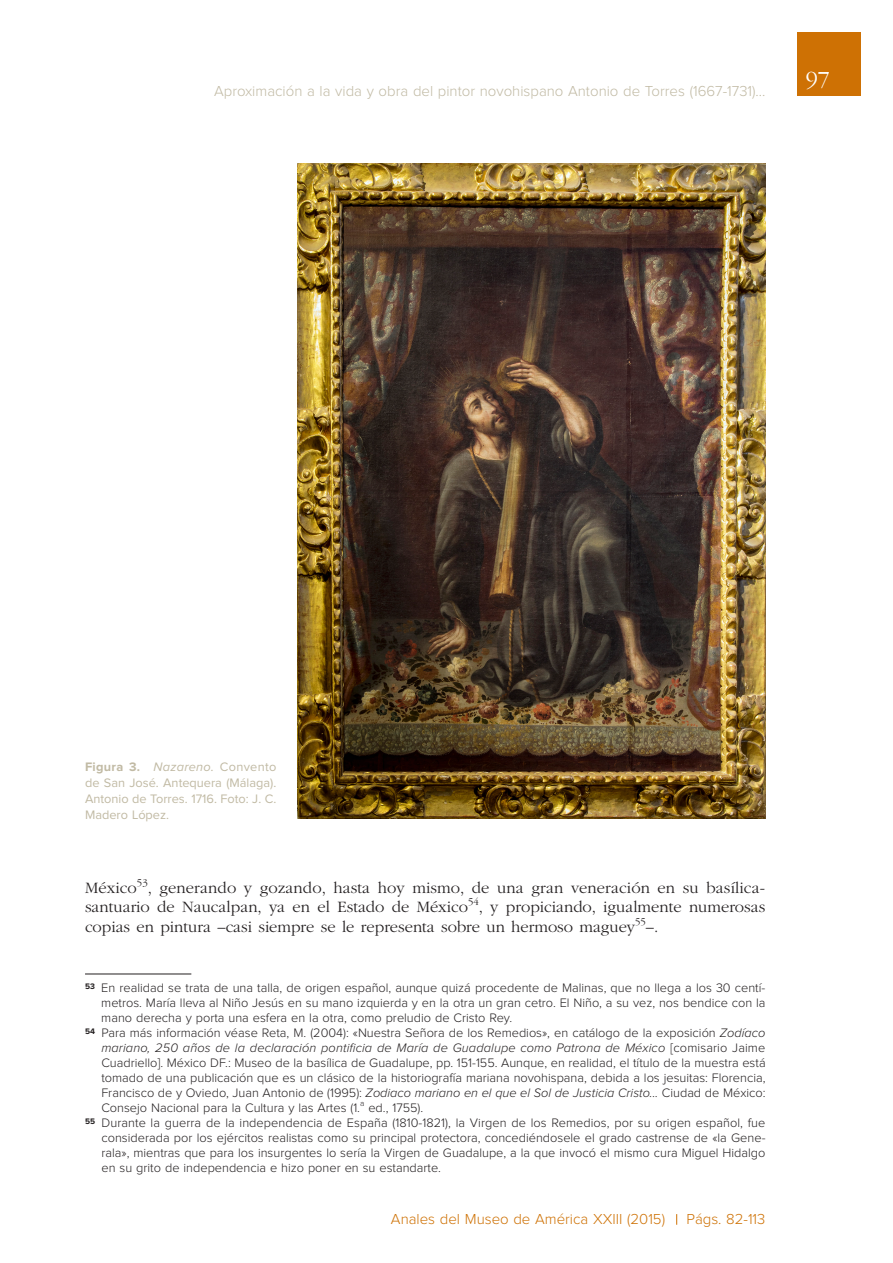
<style>
.page{position:relative;width:893px;height:1263px;background:#fff}
.page>*{position:absolute;margin:0;border:0;box-sizing:border-box;transform-origin:0 0}
.t1{font:300 24px "ITC Garamond Std";color:#fff}
.t2{font:300 16.5px/19.5px "ITC Garamond Std";color:#231f20;text-align:justify}
.t3{font:300 15px "Proxima Nova";color:#c1baa4}
.t4{font:300 15px "Proxima Nova";color:#ce7104}
.t5{font:300 12.75px "Proxima Nova";color:#231f20}
.t6{font:12.75px/15.8px "Proxima Nova";color:#c1baa4;text-align:justify}
.t7{font:italic 300 12.75px "Proxima Nova";letter-spacing:.01em;color:#231f20}
.s1{font-weight:700}
.s2{font-style:italic}
.s3{font-style:normal}
</style>
<div class="page">
<div style="left:797px;top:32px;width:64px;height:64px;background:#ce7104"></div>
<hr style="left:85px;top:973px;width:106px;height:1px;background:#231f20">
<img style="left:298px;top:164px;width:467px;height:655px">
<p class="t3" style="left:214px;top:84px;width:553px">Aproximación a la vida y obra del pintor novohispano Antonio de Torres (1667-1731)...</p>
<h1 class="t1" style="left:806px;top:67px;width:25px">97</h1>
<p class="t6" style="left:85px;top:760px;width:193px"><span class="s1">Figura 3.</span> <span class="s2">Nazareno.</span> Convento de San José. Antequera (Málaga).<br>Antonio de Torres. 1716. Foto: J. C.<br>Madero López.</p>
<p class="t2" style="left:85px;top:878px;width:682px">México<sup>53</sup>, generando y gozando, hasta hoy mismo, de una gran veneración en su basílica&shy;santuario de Naucalpan, ya en el Estado de México<sup>54</sup>, y propiciando, igualmente numerosas copias en pintura –casi siempre se le representa sobre un hermoso maguey<sup>55</sup>–.</p>
<p class="t5" style="left:85px;top:981px;width:682px"><sup>53</sup> En realidad se trata de una talla, de origen español, aunque quizá procedente de Malinas, que no llega a los 30 centí-</p>
<p class="t5" style="left:101px;top:996px;width:666px">metros. María lleva al Niño Jesús en su mano izquierda y en la otra un gran cetro. El Niño, a su vez, nos bendice con la</p>
<p class="t5" style="left:101px;top:1011px;width:412px">mano derecha y porta una esfera en la otra, como preludio de Cristo Rey.</p>
<p class="t5" style="left:85px;top:1026px;width:682px"><sup>54</sup> Para más información véase Reta, M. (2004): «Nuestra Señora de los Remedios», en catálogo de la exposición <span class="s2">Zodíaco</span></p>
<p class="t7" style="left:101px;top:1041px;width:665px">mariano, 250 años de la declaración pontificia de María de Guadalupe como Patrona de México <span class="s3">[comisario Jaime</span></p>
<p class="t5" style="left:101px;top:1056px;width:666px">Cuadriello]. México DF.: Museo de la basílica de Guadalupe, pp. 151-155. Aunque, en realidad, el título de la muestra está</p>
<p class="t5" style="left:101px;top:1071px;width:666px">tomado de una publicación que es un clásico de la historiografía mariana novohispana, debida a los jesuitas: Florencia,</p>
<p class="t5" style="left:101px;top:1086px;width:666px">Francisco de y Oviedo, Juan Antonio de (1995): <span class="s2">Zodiaco mariano en el que el Sol de Justicia Cristo...</span> Ciudad de México:</p>
<p class="t5" style="left:101px;top:1101px;width:323px">Consejo Nacional para la Cultura y las Artes (1.<sup>a</sup> ed., 1755).</p>
<p class="t5" style="left:85px;top:1116px;width:682px"><sup>55</sup> Durante la guerra de la independencia de España (1810-1821), la Virgen de los Remedios, por su origen español, fue</p>
<p class="t5" style="left:101px;top:1131px;width:665px">considerada por los ejércitos realistas como su principal protectora, concediéndosele el grado castrense de «la Gene-</p>
<p class="t5" style="left:101px;top:1146px;width:665px">rala», mientras que para los insurgentes lo sería la Virgen de Guadalupe, a la que invocó el mismo cura Miguel Hidalgo</p>
<p class="t5" style="left:101px;top:1161px;width:341px">en su grito de independencia e hizo poner en su estandarte.</p>
<p class="t4" style="left:391px;top:1212px;width:276px">Anales del Museo de América XXIII (2015)</p>
<p class="t4" style="left:686px;top:1212px;width:80px">Págs. 82-113</p>
</div>
